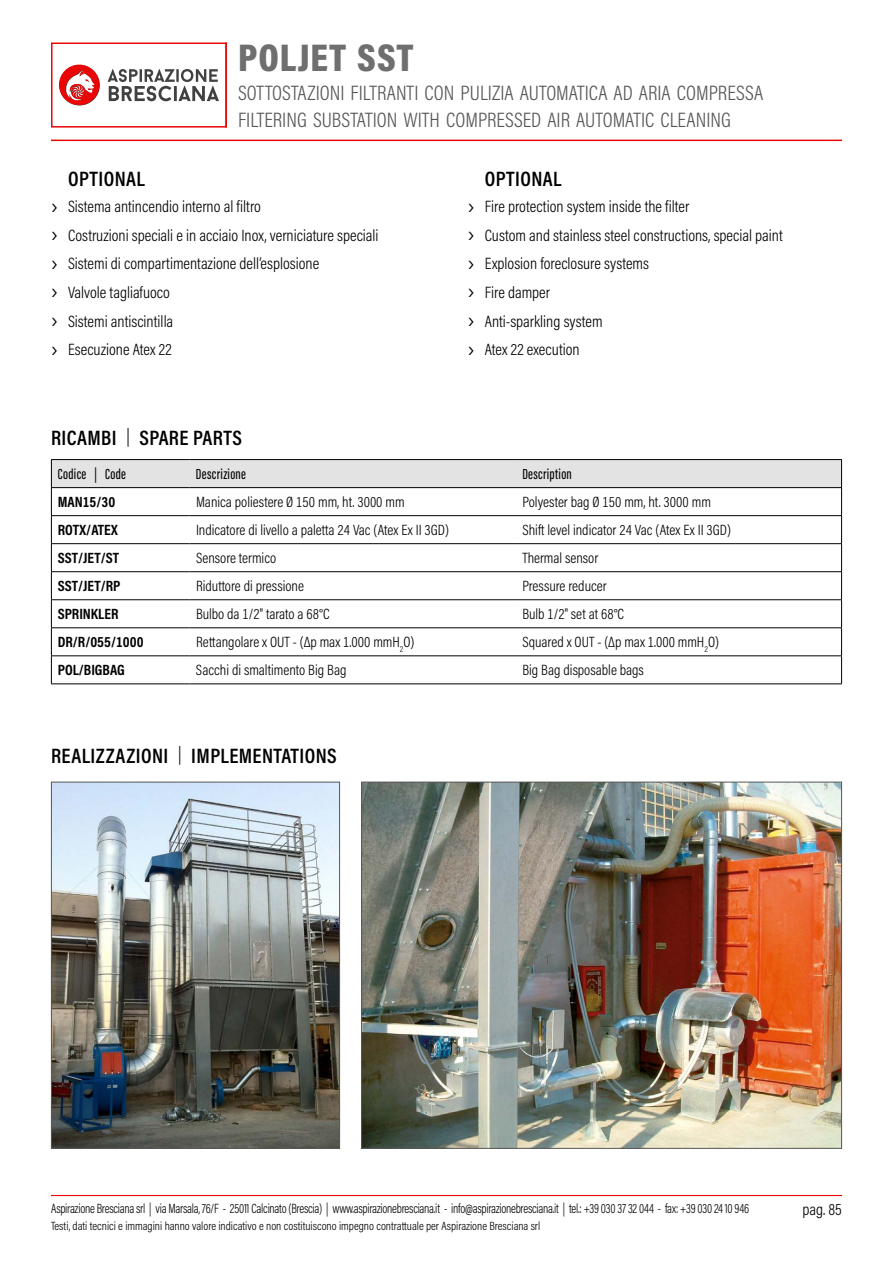
<style>
.page{position:relative;width:893px;height:1263px;background:#fff}
.page>*{position:absolute;margin:0;border:0;box-sizing:border-box;transform-origin:0 0}
.t1{font:900 39px "Acumin Pro Cond";letter-spacing:.025em;color:#706f6f}
.t2{font:300 21px/27px "Acumin Pro Cond";color:#575756}
.t3{font:600 21px "Acumin Pro Cond";letter-spacing:.02em;color:#000}
.t4{font:300 16.5px/28.7px "Acumin Pro Cond";color:#000}
.t5{font:300 15px "Acumin Pro Cond";color:#000}
.t6{font:700 15px "Acumin Pro Cond";color:#000}
.t7{font:500 15px "Acumin Pro Extra Cond";letter-spacing:.025em;color:#000}
.t8{font:300 13.5px "Acumin Pro Cond";letter-spacing:-.02em;color:#000;scale:.9 1}
.t9{font:300 12px "Acumin Pro Cond";color:#000}
.s1{font-size:24px}
.s2{font-weight:300;font-size:18px}
</style>
<div class="page">
<hr style="left:51px;top:140px;width:791px;height:1px;background:#ea0607">
<hr style="left:51px;top:1195px;width:791px;height:1px;background:#ea0607">
<hr style="left:51px;top:683px;width:139px;height:1px;background:#000">
<hr style="left:190px;top:683px;width:326px;height:1px;background:#000">
<hr style="left:516px;top:459px;width:326px;height:1px;background:#000">
<hr style="left:516px;top:683px;width:326px;height:1px;background:#000">
<hr style="left:51px;top:459px;width:139px;height:1px;background:#000">
<hr style="left:190px;top:459px;width:326px;height:1px;background:#000">
<svg style="left:51px;top:460px;width:791px;height:223px"></svg>
<img style="left:363px;top:784px;width:477px;height:363px">
<img style="left:53px;top:784px;width:285px;height:363px">
<div style="left:51px;top:782px;width:289px;height:367px;border:1px solid #575756"></div>
<svg style="left:108px;top:69px;width:111px;height:32px"></svg>
<svg style="left:59px;top:65px;width:41px;height:40px"></svg>
<div style="left:51px;top:43px;width:176px;height:85px;border:2px solid #ea0607"></div>
<h1 class="t1" style="left:238px;top:32px;width:177px">POLJET SST</h1>
<p class="t2" style="left:238px;top:79px;width:527px">SOTTOSTAZIONI FILTRANTI CON PULIZIA AUTOMATICA AD ARIA COMPRESSA<br>FILTERING SUBSTATION WITH COMPRESSED AIR AUTOMATIC CLEANING</p>
<p class="t3" style="left:68px;top:165px;width:78px">OPTIONAL</p>
<p class="t4" style="left:51px;top:192px;width:329px"><span class="s1">›</span> Sistema antincendio interno al filtro<br><span class="s1">›</span> Costruzioni speciali e in acciaio Inox, verniciature speciali <span class="s1">›</span> Sistemi di compartimentazione dell’esplosione<br><span class="s1">›</span> Valvole tagliafuoco<br><span class="s1">›</span> Sistemi antiscintilla<br><span class="s1">›</span> Esecuzione Atex 22</p>
<p class="t3" style="left:485px;top:165px;width:78px">OPTIONAL</p>
<p class="t4" style="left:468px;top:192px;width:316px"><span class="s1">›</span> Fire protection system inside the filter<br><span class="s1">›</span> Custom and stainless steel constructions, special paint <span class="s1">›</span> Explosion foreclosure systems<br><span class="s1">›</span> Fire damper<br><span class="s1">›</span> Anti-sparkling system<br><span class="s1">›</span> Atex 22 execution</p>
<p class="t3" style="left:51px;top:424px;width:192px">RICAMBI <span class="s2">|</span> SPARE PARTS</p>
<p class="t7" style="left:58px;top:465px;width:70px">Codice | Code</p>
<p class="t7" style="left:196px;top:465px;width:52px">Descrizione</p>
<p class="t7" style="left:522px;top:465px;width:51px">Description</p>
<p class="t6" style="left:58px;top:492px;width:59px">MAN15/30</p>
<p class="t5" style="left:196px;top:492px;width:210px">Manica poliestere Ø 150 mm, ht. 3000 mm</p>
<p class="t5" style="left:522px;top:492px;width:190px">Polyester bag Ø 150 mm, ht. 3000 mm</p>
<p class="t6" style="left:58px;top:520px;width:62px">ROTX/ATEX</p>
<p class="t5" style="left:196px;top:520px;width:254px">Indicatore di livello a paletta 24 Vac (Atex Ex II 3GD)</p>
<p class="t5" style="left:522px;top:520px;width:210px">Shift level indicator 24 Vac (Atex Ex II 3GD)</p>
<p class="t6" style="left:58px;top:548px;width:63px">SST/JET/ST</p>
<p class="t5" style="left:196px;top:548px;width:82px">Sensore termico</p>
<p class="t5" style="left:522px;top:548px;width:77px">Thermal sensor</p>
<p class="t6" style="left:58px;top:576px;width:64px">SST/JET/RP</p>
<p class="t5" style="left:196px;top:576px;width:109px">Riduttore di pressione</p>
<p class="t5" style="left:522px;top:576px;width:86px">Pressure reducer</p>
<p class="t6" style="left:58px;top:604px;width:62px">SPRINKLER</p>
<p class="t5" style="left:196px;top:604px;width:135px">Bulbo da 1/2" tarato a 68°C</p>
<p class="t5" style="left:522px;top:604px;width:103px">Bulb 1/2" set at 68°C</p>
<p class="t6" style="left:58px;top:632px;width:87px">DR/R/055/1000</p>
<p class="t5" style="left:196px;top:633px;width:220px">Rettangolare x OUT - (∆p max 1.000 mmH<sub>2</sub>O)</p>
<p class="t5" style="left:522px;top:632px;width:198px">Squared x OUT - (∆p max 1.000 mmH<sub>2</sub>O)</p>
<p class="t6" style="left:58px;top:660px;width:69px">POL/BIGBAG</p>
<p class="t5" style="left:196px;top:661px;width:152px">Sacchi di smaltimento Big Bag</p>
<p class="t5" style="left:522px;top:661px;width:123px">Big Bag disposable bags</p>
<p class="t3" style="left:51px;top:742px;width:287px">REALIZZAZIONI <span class="s2">|</span> IMPLEMENTATIONS</p>
<p class="t8" style="left:51px;top:1200px;width:777px">Aspirazione Bresciana srl | via Marsala, 76/F - 25011 Calcinato (Brescia) | www.aspirazionebresciana.it - info@aspirazionebresciana.it | tel.: +39 030 37 32 044 - fax: +39 030 24 10 946</p>
<p class="t4" style="left:802px;top:1195px;width:41px">pag. 85</p>
<p class="t9" style="left:51px;top:1218px;width:491px">Testi, dati tecnici e immagini hanno valore indicativo e non costituiscono impegno contrattuale per Aspirazione Bresciana srl</p>
</div>
